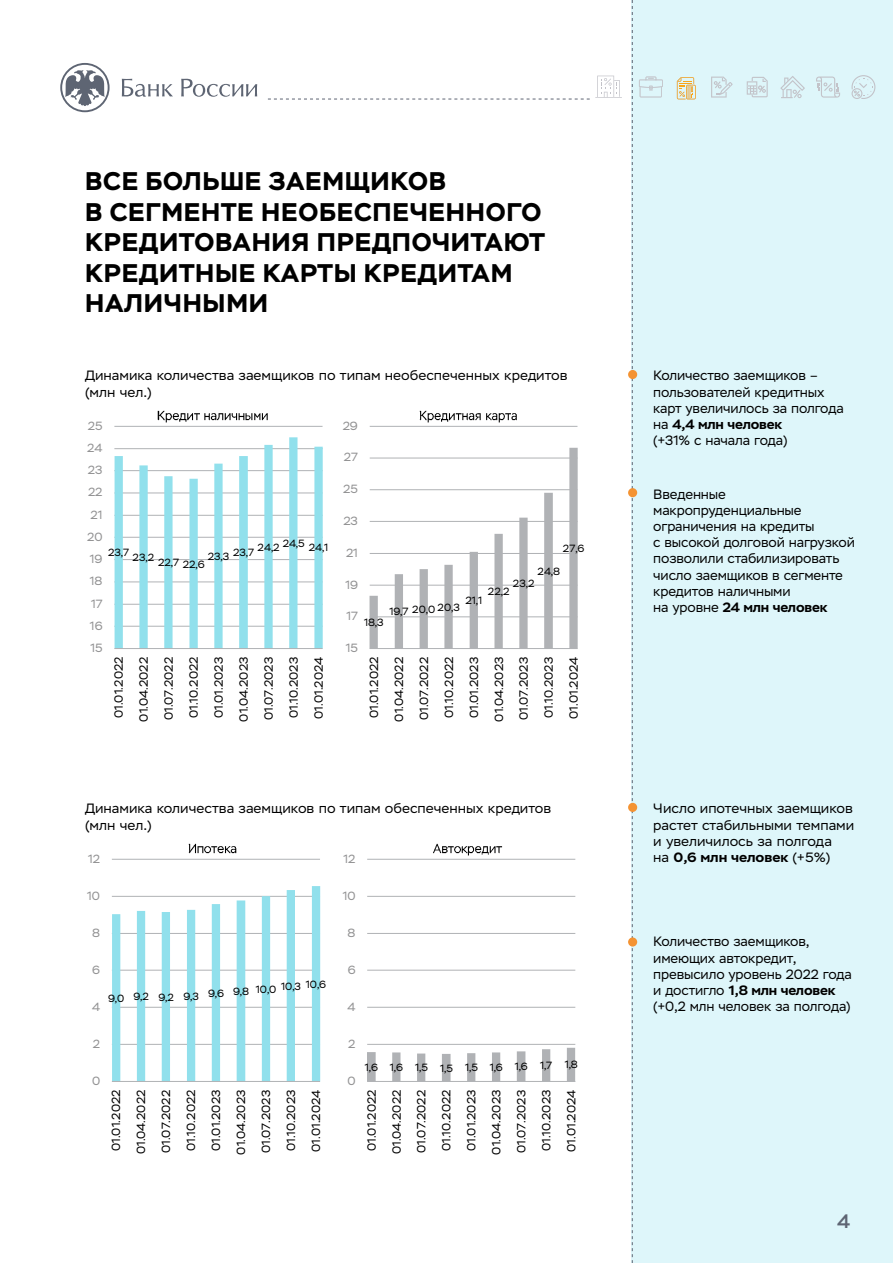
<style>
.page{position:relative;width:893px;height:1263px;background:#fff}
.page>*{position:absolute;margin:0;border:0;box-sizing:border-box;transform-origin:0 0}
.t1{font:700 25.5px/30.6px "Stem";letter-spacing:.03em;color:#000}
.t2{font:500 19.5px "Stem";color:#5e6573}
.t3{font:13.5px/16.2px "Stem Text";letter-spacing:-.01em;color:#000}
.t4{font:11.85px/25px "Stem";letter-spacing:.015em;color:#000;text-align:justify}
.t5{font:11.85px "Stem";color:#929293}
.t6{font:10.5px "Stem";letter-spacing:.01em;color:#000}
.s1{font-weight:700}
</style>
<div class="page">
<div style="left:632px;top:0;width:261px;height:1263px;background:#def6fa"></div>
<svg style="left:632px;top:0;width:1px;height:1263px"></svg>
<svg style="left:60px;top:63px;width:50px;height:49px"></svg>
<svg style="left:122px;top:79px;width:51px;height:18px"></svg>
<svg style="left:181px;top:79px;width:76px;height:18px"></svg>
<svg style="left:851px;top:75px;width:24px;height:24px"></svg>
<svg style="left:780px;top:76px;width:25px;height:22px"></svg>
<svg style="left:747px;top:77px;width:21px;height:20px"></svg>
<svg style="left:816px;top:77px;width:24px;height:21px"></svg>
<svg style="left:268px;top:76px;width:354px;height:24px"></svg>
<svg style="left:711px;top:77px;width:21px;height:21px"></svg>
<svg style="left:639px;top:76px;width:24px;height:21px"></svg>
<svg style="left:677px;top:77px;width:19px;height:22px"></svg>
<div style="left:628px;top:370px;width:9px;height:9px;background:#f49332;border-radius:50%"></div>
<div style="left:628px;top:488px;width:9px;height:9px;background:#f49332;border-radius:50%"></div>
<hr style="left:112px;top:859px;width:208px;height:1px;background:#b0b2b5">
<svg style="left:112px;top:886px;width:208px;height:195px"></svg>
<hr style="left:112px;top:1081px;width:208px;height:1px;background:#b0b2b5">
<img style="left:189px;top:843px;width:48px;height:11px">
<hr style="left:367px;top:1044px;width:208px;height:1px;background:#b0b2b5">
<hr style="left:367px;top:1007px;width:208px;height:1px;background:#b0b2b5">
<hr style="left:367px;top:970px;width:208px;height:1px;background:#b0b2b5">
<hr style="left:367px;top:933px;width:208px;height:1px;background:#b0b2b5">
<hr style="left:367px;top:896px;width:208px;height:1px;background:#b0b2b5">
<hr style="left:367px;top:859px;width:208px;height:1px;background:#b0b2b5">
<svg style="left:367px;top:1048px;width:208px;height:33px"></svg>
<hr style="left:367px;top:1081px;width:208px;height:1px;background:#b0b2b5">
<img style="left:434px;top:843px;width:69px;height:13px">
<hr style="left:114px;top:626px;width:209px;height:1px;background:#b0b2b5">
<hr style="left:114px;top:604px;width:209px;height:1px;background:#b0b2b5">
<hr style="left:114px;top:582px;width:209px;height:1px;background:#b0b2b5">
<hr style="left:114px;top:559px;width:209px;height:1px;background:#b0b2b5">
<hr style="left:114px;top:537px;width:209px;height:1px;background:#b0b2b5">
<hr style="left:114px;top:515px;width:209px;height:1px;background:#b0b2b5">
<hr style="left:114px;top:493px;width:209px;height:1px;background:#b0b2b5">
<hr style="left:114px;top:470px;width:209px;height:1px;background:#b0b2b5">
<hr style="left:114px;top:448px;width:209px;height:1px;background:#b0b2b5">
<hr style="left:114px;top:426px;width:209px;height:1px;background:#b0b2b5">
<svg style="left:115px;top:437px;width:208px;height:211px"></svg>
<hr style="left:114px;top:648px;width:209px;height:1px;background:#b0b2b5">
<img style="left:158px;top:410px;width:110px;height:13px">
<hr style="left:370px;top:426px;width:207px;height:1px;background:#b0b2b5">
<svg style="left:370px;top:448px;width:208px;height:201px"></svg>
<hr style="left:370px;top:648px;width:207px;height:1px;background:#b0b2b5">
<img style="left:419px;top:410px;width:98px;height:13px">
<div style="left:628px;top:803px;width:9px;height:9px;background:#f49332;border-radius:50%"></div>
<div style="left:628px;top:937px;width:9px;height:9px;background:#f49332;border-radius:50%"></div>
<h1 class="t1" style="left:85px;top:166px;width:461px">ВСЕ БОЛЬШЕ ЗАЕМЩИКОВ<br>В СЕГМЕНТЕ НЕОБЕСПЕЧЕННОГО<br>КРЕДИТОВАНИЯ ПРЕДПОЧИТАЮТ<br>КРЕДИТНЫЕ КАРТЫ КРЕДИТАМ<br>НАЛИЧНЫМИ</h1>
<p class="t3" style="left:85px;top:368px;width:484px">Динамика количества заемщиков по типам необеспеченных кредитов (млн чел.)</p>
<p class="t5" style="left:88px;top:419px;width:16px">25</p>
<p class="t5" style="left:87px;top:441px;width:17px">24</p>
<p class="t5" style="left:88px;top:463px;width:16px">23</p>
<p class="t5" style="left:88px;top:485px;width:16px">22</p>
<p class="t5" style="left:91px;top:508px;width:13px">21</p>
<p class="t5" style="left:87px;top:530px;width:17px">20</p>
<p class="t6" style="left:258px;top:541px;width:72px">24,2 24,5 24,1</p>
<p class="t6" style="left:108px;top:549px;width:48px">23,7 23,2</p>
<p class="t6" style="left:208px;top:548px;width:48px">23,3 23,7</p>
<p class="t5" style="left:90px;top:552px;width:14px">19</p>
<p class="t6" style="left:158px;top:557px;width:48px">22,7 22,6</p>
<p class="t5" style="left:90px;top:574px;width:14px">18</p>
<p class="t5" style="left:91px;top:597px;width:13px">17</p>
<p class="t5" style="left:90px;top:619px;width:14px">16</p>
<p class="t5" style="left:90px;top:641px;width:14px">15</p>
<p class="t4" style="left:106px;top:722px;width:66px;rotate:-90deg">01.01.2022<br>01.04.2022<br>01.07.2022<br>01.10.2022<br>01.01.2023<br>01.04.2023<br>01.07.2023<br>01.10.2023<br>01.01.2024</p>
<p class="t5" style="left:343px;top:418px;width:17px">29</p>
<p class="t5" style="left:344px;top:450px;width:15px">27</p>
<p class="t5" style="left:343px;top:482px;width:16px">25</p>
<p class="t5" style="left:343px;top:514px;width:16px">23</p>
<p class="t5" style="left:346px;top:546px;width:13px">21</p>
<p class="t6" style="left:563px;top:542px;width:23px">27,6</p>
<p class="t6" style="left:537px;top:565px;width:24px">24,8</p>
<p class="t6" style="left:513px;top:577px;width:23px">23,2</p>
<p class="t5" style="left:345px;top:577px;width:14px">19</p>
<p class="t6" style="left:488px;top:585px;width:23px">22,2</p>
<p class="t6" style="left:465px;top:594px;width:18px">21,1</p>
<p class="t6" style="left:389px;top:603px;width:72px">19,7 20,0 20,3</p>
<p class="t5" style="left:346px;top:609px;width:13px">17</p>
<p class="t6" style="left:364px;top:616px;width:21px">18,3</p>
<p class="t5" style="left:346px;top:641px;width:14px">15</p>
<p class="t4" style="left:362px;top:722px;width:66px;rotate:-90deg">01.01.2022<br>01.04.2022<br>01.07.2022<br>01.10.2022<br>01.01.2023<br>01.04.2023<br>01.07.2023<br>01.10.2023<br>01.01.2024</p>
<p class="t3" style="left:653px;top:368px;width:192px">Количество заемщиков – пользователей кредитных карт увеличилось за полгода на <span class="s1">4,4 млн человек<br></span>(+31% с начала года)</p>
<p class="t3" style="left:653px;top:486px;width:203px">Введенные макропруденциальные ограничения на кредиты<br>с высокой долговой нагрузкой позволили стабилизировать число заемщиков в сегменте кредитов наличными<br>на уровне <span class="s1">24 млн человек</span></p>
<p class="t3" style="left:85px;top:801px;width:468px">Динамика количества заемщиков по типам обеспеченных кредитов (млн чел.)</p>
<p class="t3" style="left:653px;top:801px;width:203px">Число ипотечных заемщиков растет стабильными темпами и увеличилось за полгода<br>на <span class="s1">0,6 млн человек</span> (+5%)</p>
<p class="t5" style="left:88px;top:851px;width:13px">12</p>
<p class="t5" style="left:344px;top:851px;width:13px">12</p>
<p class="t5" style="left:87px;top:888px;width:14px">10</p>
<p class="t5" style="left:343px;top:888px;width:14px">10</p>
<p class="t5" style="left:92px;top:926px;width:9px">8</p>
<p class="t5" style="left:348px;top:926px;width:9px">8</p>
<p class="t5" style="left:92px;top:963px;width:9px">6</p>
<p class="t5" style="left:348px;top:963px;width:9px">6</p>
<p class="t5" style="left:92px;top:1000px;width:9px">4</p>
<p class="t6" style="left:108px;top:986px;width:220px">9,0 9,2 9,2 9,3 9,6 9,8 10,0 10,3 10,6</p>
<p class="t5" style="left:348px;top:1000px;width:9px">4</p>
<p class="t3" style="left:653px;top:934px;width:200px">Количество заемщиков, имеющих автокредит, превысило уровень 2022 года и достигло <span class="s1">1,8 млн человек </span>(+0,2 млн человек за полгода)</p>
<p class="t5" style="left:93px;top:1037px;width:9px">2</p>
<p class="t5" style="left:348px;top:1037px;width:9px">2</p>
<p class="t6" style="left:365px;top:1061px;width:214px">1,6 1,6 1,5 1,5 1,5 1,6 1,6 1,7 1,8</p>
<p class="t5" style="left:92px;top:1074px;width:10px">0</p>
<p class="t5" style="left:347px;top:1074px;width:10px">0</p>
<p class="t4" style="left:104px;top:1154px;width:66px;rotate:-90deg">01.01.2022<br>01.04.2022<br>01.07.2022<br>01.10.2022<br>01.01.2023<br>01.04.2023<br>01.07.2023<br>01.10.2023<br>01.01.2024</p>
<p class="t4" style="left:359px;top:1154px;width:66px;rotate:-90deg">01.01.2022<br>01.04.2022<br>01.07.2022<br>01.10.2022<br>01.01.2023<br>01.04.2023<br>01.07.2023<br>01.10.2023<br>01.01.2024</p>
<h2 class="t2" style="left:837px;top:1209px;width:15px">4</h2>
</div>
